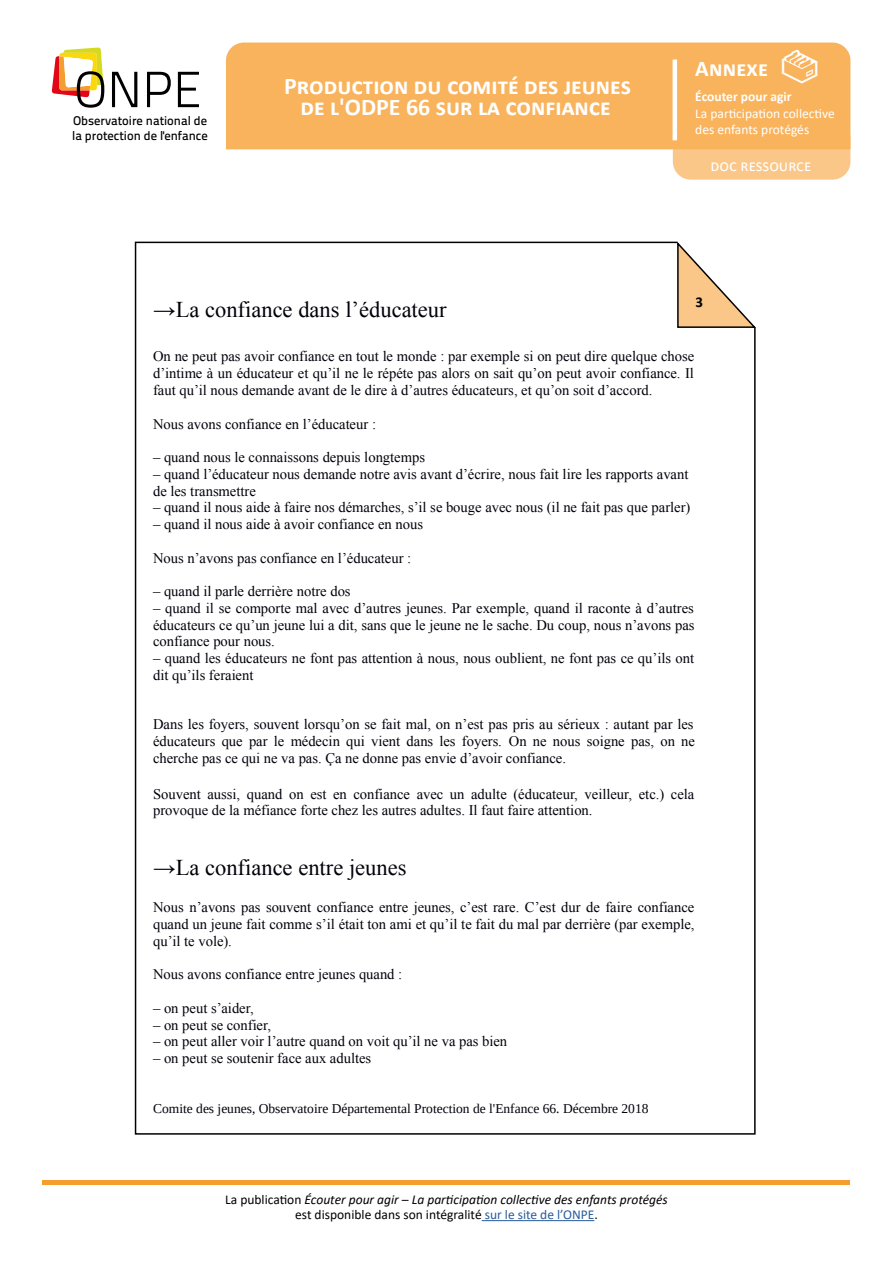
<style>
.page{position:relative;width:893px;height:1263px;background:#fff}
.page>*{position:absolute;margin:0;border:0;box-sizing:border-box;transform-origin:0 0}
.t1{font:50.7px "Titillium Text 14 L 250 wt";color:#000}
.t2{font:700 24px/21px "Calibri";color:#fff;text-align:center}
.t3{font:22.5px "Times New Roman";color:#00000a}
.t4{font:700 22.5px "Calibri";letter-spacing:.01em;color:#fff}
.t5{font:16.5px "Calibri";color:#fff}
.t6{font:700 15px "Calibri";color:#000}
.t7{font:14.7px/16.8px "Times New Roman";color:#00000a;text-align:justify}
.t8{font:italic 13.5px/15px "Calibri";color:#000;text-align:center}
.t9{font:13.5px "Liberation Serif";color:#00000a}
.t10{font:13.5px/16.5px "Calibri";color:#fff}
.t11{font:700 13.5px "Calibri";color:#fff}
.t12{font:12.6px/15.1px "Titillium Text 14 L 600 wt";color:#000}
.s1{font-weight:700}
.s2{font-style:normal}
.s3{font-style:normal;color:#275b9b}
</style>
<div class="page">
<div style="left:673px;top:120px;width:177px;height:60px;background:#fbc788;border-radius:18px"></div>
<svg style="left:52px;top:47px;width:51px;height:50px"></svg>
<div style="left:226px;top:43px;width:624px;height:106px;background:#f9b35c"></div>
<hr style="left:673px;top:60px;width:4px;height:80px;background:#fff">
<hr style="left:43px;top:1180px;width:807px;height:4px;background:#f59e2d">
<hr style="left:482px;top:1220px;width:112px;height:1px;background:#275b9b">
<svg style="left:134px;top:241px;width:622px;height:894px"></svg>
<svg style="left:676px;top:241px;width:80px;height:88px"></svg>
<svg style="left:782px;top:50px;width:35px;height:34px"></svg>
<h1 class="t1" style="left:74px;top:59px;width:129px">ONPE</h1>
<h2 class="t2" style="left:284px;top:76px;width:348px">Production du comité des jeunes de l'ODPE 66 sur la confiance</h2>
<p class="t12" style="left:72px;top:113px;width:137px">Observatoire national de la protection de l'enfance</p>
<h3 class="t4" style="left:695px;top:53px;width:74px">Annexe</h3>
<p class="t11" style="left:695px;top:87px;width:98px">Écouter pour agir</p>
<p class="t10" style="left:695px;top:105px;width:141px">La participation collective des enfants protégés</p>
<p class="t5" style="left:710px;top:154px;width:102px">doc ressource</p>
<p class="t6" style="left:695px;top:291px;width:9px">3</p>
<h3 class="t3" style="left:153px;top:301px;width:295px"><span class="s1">→</span>La confiance dans l’éducateur</h3>
<p class="t7" style="left:153px;top:349px;width:543px">On ne peut pas avoir confiance en tout le monde : par exemple si on peut dire quelque chose d’intime à un éducateur et qu’il ne le répéte pas alors on sait qu’on peut avoir confiance. Il faut qu’il nous demande avant de le dire à d’autres éducateurs, et qu’on soit d’accord.</p>
<p class="t7" style="left:153px;top:417px;width:224px">Nous avons confiance en l’éducateur :</p>
<p class="t7" style="left:153px;top:450px;width:273px">– quand nous le connaissons depuis longtemps</p>
<p class="t7" style="left:153px;top:467px;width:537px">– quand l’éducateur nous demande notre avis avant d’écrire, nous fait lire les rapports avant de les transmettre</p>
<p class="t7" style="left:153px;top:500px;width:539px">– quand il nous aide à faire nos démarches, s’il se bouge avec nous (il ne fait pas que parler)</p>
<p class="t7" style="left:153px;top:517px;width:271px">– quand il nous aide à avoir confiance en nous</p>
<p class="t7" style="left:153px;top:551px;width:260px">Nous n’avons pas confiance en l’éducateur :</p>
<p class="t7" style="left:153px;top:584px;width:199px">– quand il parle derrière notre dos</p>
<p class="t7" style="left:153px;top:601px;width:543px">– quand il se comporte mal avec d’autres jeunes. Par exemple, quand il raconte à d’autres éducateurs ce qu’un jeune lui a dit, sans que le jeune ne le sache. Du coup, nous n’avons pas confiance pour nous.</p>
<p class="t7" style="left:153px;top:651px;width:543px">– quand les éducateurs ne font pas attention à nous, nous oublient, ne font pas ce qu’ils ont dit qu’ils feraient</p>
<p class="t7" style="left:153px;top:717px;width:543px">Dans les foyers, souvent lorsqu’on se fait mal, on n’est pas pris au sérieux : autant par les éducateurs que par le médecin qui vient dans les foyers. On ne nous soigne pas, on ne cherche pas ce qui ne va pas. Ça ne donne pas envie d’avoir confiance.</p>
<p class="t7" style="left:153px;top:787px;width:543px">Souvent aussi, quand on est en confiance avec un adulte (éducateur, veilleur, etc.) cela provoque de la méfiance forte chez les autres adultes. Il faut faire attention.</p>
<h3 class="t3" style="left:153px;top:859px;width:255px"><span class="s1">→</span>La confiance entre jeunes</h3>
<p class="t7" style="left:153px;top:900px;width:543px">Nous n’avons pas souvent confiance entre jeunes, c’est rare. C’est dur de faire confiance quand un jeune fait comme s’il était ton ami et qu’il te fait du mal par derrière (par exemple, qu’il te vole).</p>
<p class="t7" style="left:153px;top:967px;width:251px">Nous avons confiance entre jeunes quand :</p>
<p class="t7" style="left:153px;top:1001px;width:102px">– on peut s’aider,</p>
<p class="t7" style="left:153px;top:1017px;width:119px">– on peut se confier,</p>
<p class="t7" style="left:153px;top:1034px;width:356px">– on peut aller voir l’autre quand on voit qu’il ne va pas bien</p>
<p class="t7" style="left:153px;top:1051px;width:220px">– on peut se soutenir face aux adultes</p>
<p class="t9" style="left:153px;top:1103px;width:497px">Comite des jeunes, Observatoire Départemental Protection de l'Enfance 66. Décembre 2018</p>
<p class="t8" style="left:225px;top:1191px;width:444px"><span class="s2">La publication</span> Écouter pour agir – La participation collective des enfants protégés <span class="s2">est disponible dans son intégralité</span> <span class="s3">sur le site de l’ONPE</span><span class="s2">.</span></p>
</div>
